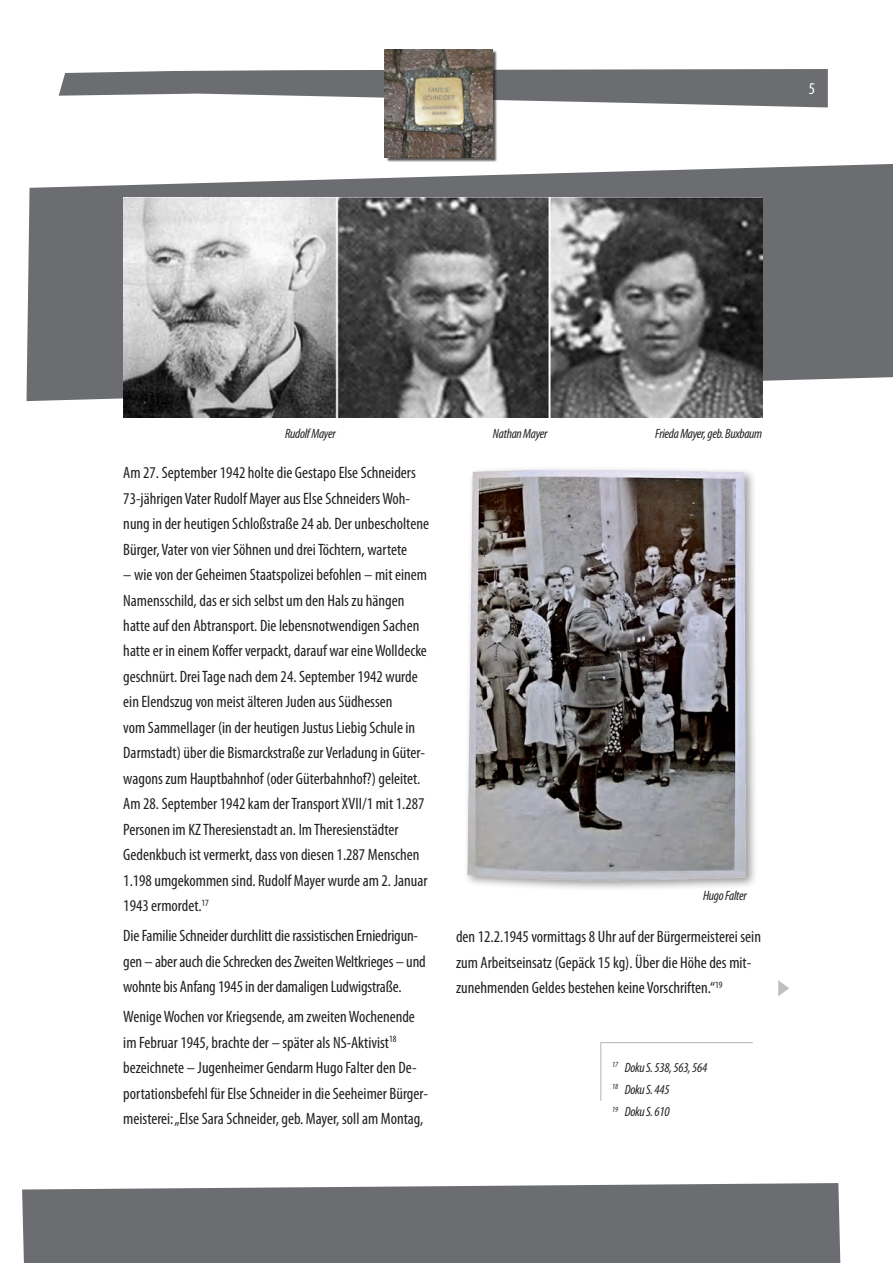
<style>
.page{position:relative;width:893px;height:1263px;background:#fff}
.page>*{position:absolute;margin:0;border:0;box-sizing:border-box;transform-origin:0 0}
.Head1{font:condensed 16.5px/25.5px "Myriad Pro";color:#231f20}
.t1{font:condensed 16.5px "Myriad Pro";color:#fff}
.t2{font:italic condensed 13.5px "Myriad Pro";letter-spacing:-.02em;color:#231f20}
</style>
<div class="page">
<svg style="left:59px;top:69px;width:769px;height:38px"></svg>
<div style="left:386px;top:51px;width:112px;height:111px;background:#231f20;opacity:.75"></div>
<img style="left:385px;top:50px;width:108px;height:107px">
<img style="left:466px;top:469px;width:289px;height:420px">
<svg style="left:26px;top:164px;width:867px;height:237px;fill:#6c6d70"></svg>
<div style="left:22px;top:1183px;width:818px;height:80px;background:#6c6d70"></div>
<img style="left:123px;top:198px;width:639px;height:220px">
<svg style="left:600px;top:1042px;width:153px;height:59px"></svg>
<svg style="left:778px;top:980px;width:11px;height:16px"></svg>
<p class="t1" style="left:809px;top:79px;width:8px">5</p>
<p class="t2" style="left:285px;top:426px;width:52px">Rudolf Mayer</p>
<p class="t2" style="left:493px;top:426px;width:56px">Nathan Mayer</p>
<p class="t2" style="left:655px;top:426px;width:109px">Frieda Mayer, geb. Buxbaum</p>
<p class="Head1" style="left:123px;top:460px;width:307px">Am 27. September 1942 holte die Gestapo Else Schneiders 73-jährigen Vater Rudolf Mayer aus Else Schneiders Woh&shy;nung in der heutigen Schloßstraße 24 ab. Der unbescholtene Bürger, Vater von vier Söhnen und drei Töchtern, wartete</p>
<p class="Head1" style="left:123px;top:562px;width:306px">– wie von der Geheimen Staatspolizei befohlen – mit einem Namensschild, das er sich selbst um den Hals zu hängen hatte auf den Abtransport. Die lebensnotwendigen Sachen hatte er in einem Koffer verpackt, darauf war eine Wolldecke geschnürt. Drei Tage nach dem 24. September 1942 wurde ein Elendszug von meist älteren Juden aus Südhessen<br>vom Sammellager (in der heutigen Justus Liebig Schule in Darmstadt) über die Bismarckstraße zur Verladung in Güter&shy;wagons zum Hauptbahnhof (oder Güterbahnhof?) geleitet.<br>Am 28. September 1942 kam der Transport XVII/1 mit 1.287<br>Personen im KZ Theresienstadt an. Im Theresienstädter Gedenkbuch ist vermerkt, dass von diesen 1.287 Menschen 1.198 umgekommen sind. Rudolf Mayer wurde am 2. Januar 1943 ermordet.<sup>17</sup></p>
<p class="Head1" style="left:123px;top:923px;width:304px">Die Familie Schneider durchlitt die rassistischen Erniedrigun&shy;gen – aber auch die Schrecken des Zweiten Weltkrieges – und wohnte bis Anfang 1945 in der damaligen Ludwigstraße.</p>
<p class="Head1" style="left:123px;top:1004px;width:306px">Wenige Wochen vor Kriegsende, am zweiten Wochenende im Februar 1945, brachte der – später als NS-Aktivist<sup>18 </sup>bezeichnete – Jugenheimer Gendarm Hugo Falter den De&shy;portationsbefehl für Else Schneider in die Seeheimer Bürger&shy;meisterei: „Else Sara Schneider, geb. Mayer, soll am Montag,</p>
<p class="t2" style="left:703px;top:887px;width:45px">Hugo Falter</p>
<p class="Head1" style="left:456px;top:924px;width:306px">den 12.2.1945 vormittags 8 Uhr auf der Bürgermeisterei sein zum Arbeitseinsatz (Gepäck 15 kg). Über die Höhe des mit&shy;zunehmenden Geldes bestehen keine Vorschriften.“<sup>19</sup></p>
<p class="t2" style="left:612px;top:1059px;width:97px"><sup>17</sup> Doku S. 538, 563, 564</p>
<p class="t2" style="left:612px;top:1081px;width:59px"><sup>18</sup> Doku S. 445</p>
<p class="t2" style="left:612px;top:1103px;width:59px"><sup>19</sup> Doku S. 610</p>
</div>
